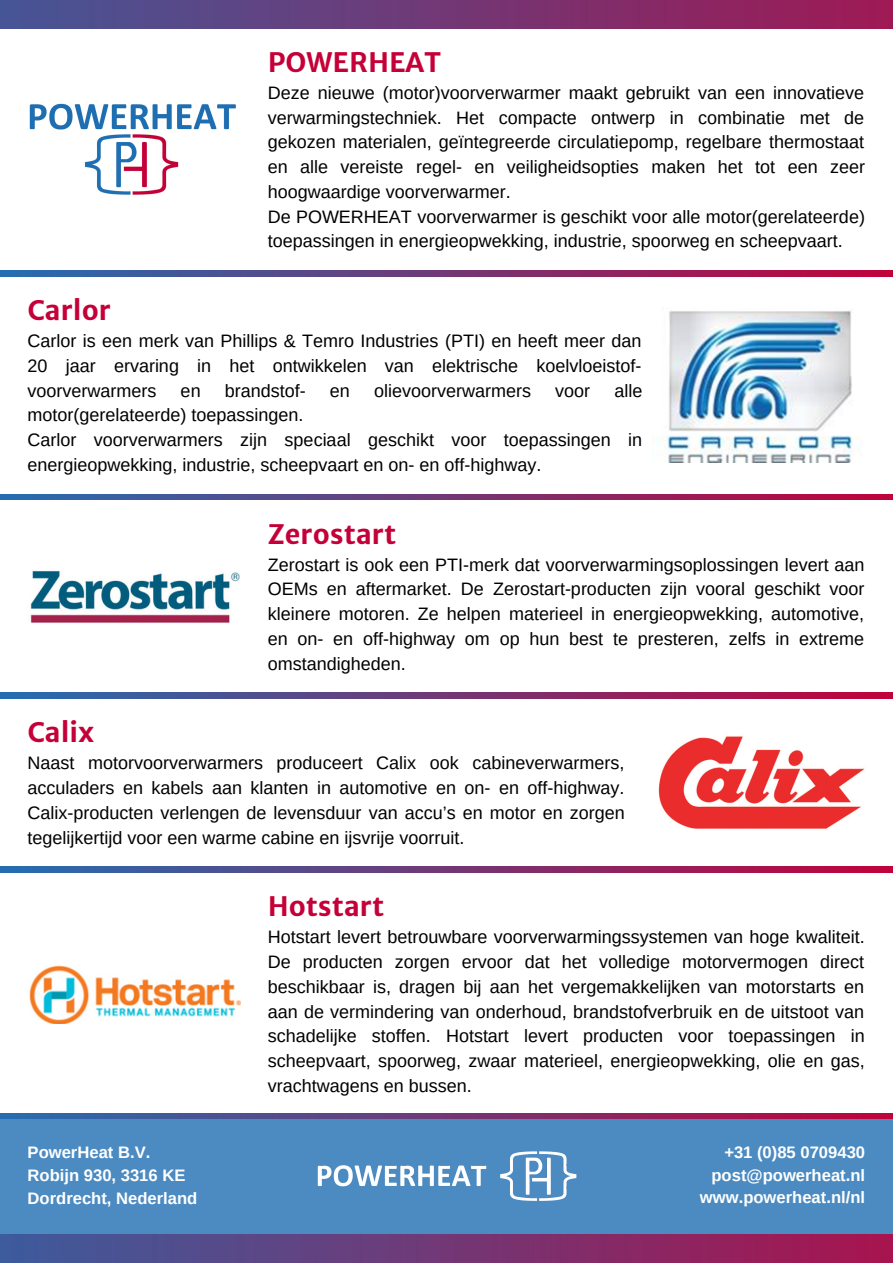
<style>
.page{position:relative;width:893px;height:1264px;background:#fff}
.page>*{position:absolute;margin:0;border:0;box-sizing:border-box;transform-origin:0 0}
.t1{font:700 27px "Merriweather Sans";color:#c50038}
.t2{font:18px/24.8px "Arimo";color:#000;text-align:justify}
.t3{font:700 16.65px/22.8px "Arimo";color:#fff}
</style>
<div class="page">
<div style="left:0;top:1116px;width:892px;height:146px;background:#4b8bc2"></div>
<img style="left:30px;top:570px;width:210px;height:53px">
<img style="left:0;top:494px;width:892px;height:6px">
<img style="left:0;top:1113px;width:892px;height:5px">
<img style="left:0;top:693px;width:892px;height:5px">
<img style="left:0;top:1234px;width:892px;height:28px">
<img style="left:29px;top:965px;width:211px;height:58px">
<img style="left:0;top:867px;width:892px;height:5px">
<img style="left:0;top:0;width:892px;height:28px">
<img style="left:657px;top:310px;width:203px;height:153px">
<img style="left:0;top:271px;width:892px;height:5px">
<img style="left:29px;top:103px;width:207px;height:92px">
<img style="left:317px;top:1151px;width:260px;height:50px">
<img style="left:658px;top:736px;width:207px;height:93px">
<h1 class="t1" style="left:268px;top:45px;width:174px">POWERHEAT</h1>
<p class="t2" style="left:268px;top:80px;width:599px;text-align:left">Deze nieuwe (motor)voorverwarmer maakt gebruikt van een innovatieve verwarmingstechniek. Het compacte ontwerp in combinatie met de gekozen materialen, geïntegreerde circulatiepomp, regelbare thermostaat en alle vereiste regel- en veiligheidsopties maken het tot een zeer hoogwaardige voorverwarmer.<br>De POWERHEAT voorverwarmer is geschikt voor alle motor(gerelateerde) toepassingen in energieopwekking, industrie, spoorweg en scheepvaart.</p>
<h1 class="t1" style="left:28px;top:293px;width:85px">Carlor</h1>
<p class="t2" style="left:28px;top:328px;width:615px">Carlor is een merk van Phillips &amp; Temro Industries (PTI) en heeft meer dan 20 jaar ervaring in het ontwikkelen van elektrische koelvloeistof&shy;voorverwarmers</p>
<p class="t2" style="left:181px;top:378px;width:21px">en</p>
<p class="t2" style="left:225px;top:378px;width:82px">brandstof-</p>
<p class="t2" style="left:330px;top:378px;width:21px">en</p>
<p class="t2" style="left:374px;top:378px;width:158px">olievoorverwarmers</p>
<p class="t2" style="left:555px;top:378px;width:36px">voor</p>
<p class="t2" style="left:614px;top:378px;width:29px">alle</p>
<p class="t2" style="left:28px;top:402px;width:616px;text-align:left">motor(gerelateerde) toepassingen.<br>Carlor voorverwarmers zijn speciaal geschikt voor toepassingen in energieopwekking, industrie, scheepvaart en on- en off-highway.</p>
<h1 class="t1" style="left:268px;top:517px;width:130px">Zerostart</h1>
<p class="t2" style="left:268px;top:552px;width:598px">Zerostart is ook een PTI-merk dat voorverwarmingsoplossingen levert aan OEMs en aftermarket. De Zerostart-producten zijn vooral geschikt voor kleinere motoren. Ze helpen materieel in energieopwekking, automotive, en on- en off-highway om op hun best te presteren, zelfs in extreme omstandigheden.</p>
<h1 class="t1" style="left:28px;top:715px;width:68px">Calix</h1>
<p class="t2" style="left:28px;top:750px;width:598px">Naast motorvoorverwarmers produceert Calix ook cabineverwarmers, acculaders en kabels aan klanten in automotive en on- en off-highway.<br>Calix-producten verlengen de levensduur van accu’s en motor en zorgen tegelijkertijd voor een warme cabine en ijsvrije voorruit.</p>
<h1 class="t1" style="left:268px;top:889px;width:118px">Hotstart</h1>
<p class="t2" style="left:268px;top:924px;width:598px">Hotstart levert betrouwbare voorverwarmingssystemen van hoge kwaliteit.<br>De producten zorgen ervoor dat het volledige motorvermogen direct beschikbaar is, dragen bij aan het vergemakkelijken van motorstarts en aan de vermindering van onderhoud, brandstofverbruik en de uitstoot van schadelijke stoffen. Hotstart levert producten voor toepassingen in scheepvaart, spoorweg, zwaar materieel, energieopwekking, olie en gas, vrachtwagens en bussen.</p>
<p class="t3" style="left:28px;top:1140px;width:171px">PowerHeat B.V.<br>Robijn 930, 3316 KE<br>Dordrecht, Nederland</p>
<p class="t3" style="left:700px;top:1141px;width:167px;text-align:right">+31 (0)85 0709430 post@powerheat.nl www.powerheat.nl/nl</p>
</div>
